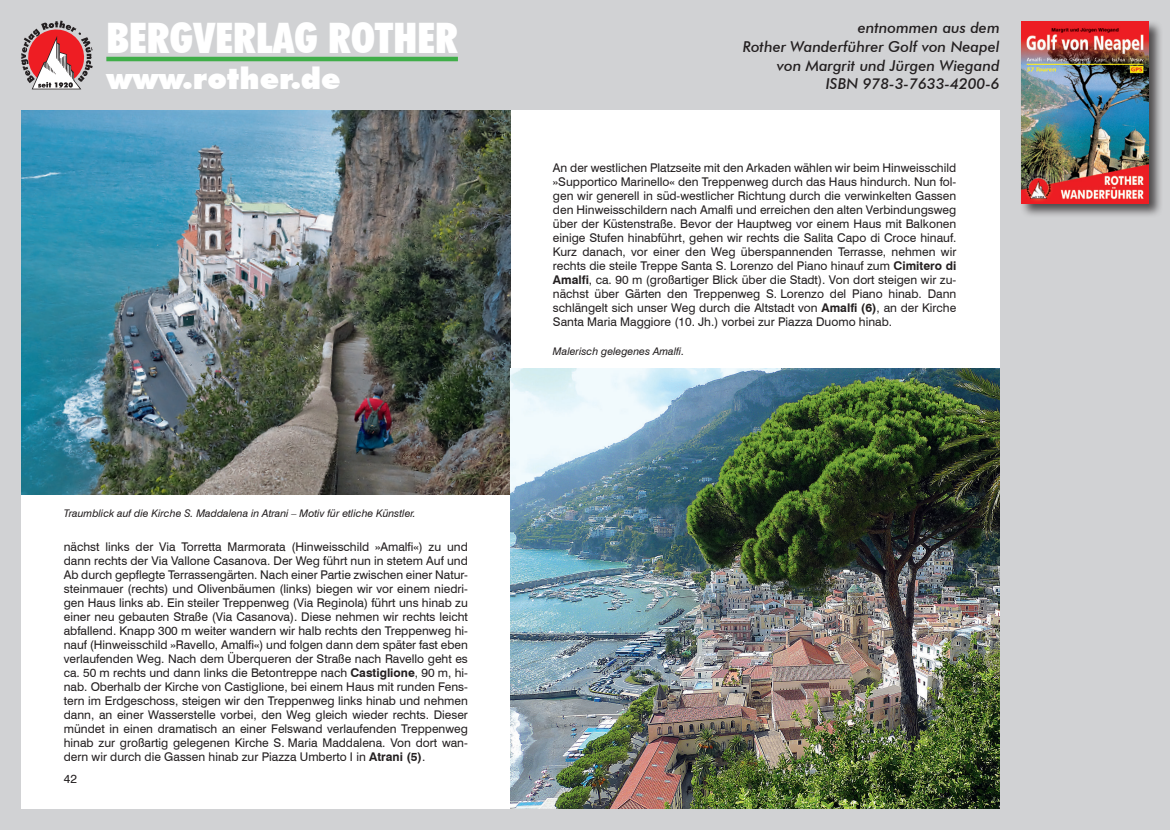
<style>
.page{position:relative;width:1170px;height:830px;background:#fff}
.page>*{position:absolute;margin:0;border:0;box-sizing:border-box;transform-origin:0 0}
.t1{font:900 condensed 42px "Futura BT";color:#fff}
.t2{font:900 30px "Futura BT";color:#fff}
.t3{font:italic 500 15px/18.9px "Futura BT";color:#231f20;text-align:right}
.t4{font:12px/14.1px "Swiss 721 BT";color:#231f20;text-align:justify}
.t5{font:italic 10.5px "Swiss 721 BT";color:#231f20}
.s1{font-weight:700}
</style>
<div class="page">
<div style="left:0;top:0;width:1169px;height:829px;background:#d1d2d4"></div>
<svg style="left:21px;top:21px;width:72px;height:68px"></svg>
<hr style="left:106px;top:57px;width:352px;height:4px;background:#40ae49">
<div style="left:1019px;top:19px;width:143px;height:199px;background:#231f20;opacity:.75"></div>
<img style="left:1020px;top:21px;width:128px;height:182px">
<div style="left:21px;top:111px;width:978px;height:697px;background:#fff"></div>
<img style="left:21px;top:111px;width:489px;height:383px">
<img style="left:510px;top:368px;width:489px;height:440px">
<h1 class="t1" style="left:106px;top:12px;width:353px">BERGVERLAG ROTHER</h1>
<h2 class="t2" style="left:106px;top:60px;width:236px">www.rother.de</h2>
<p class="t5" style="left:64px;top:506px;width:353px">Traumblick auf die Kirche S. Maddalena in Atrani – Motiv für etliche Künstler.</p>
<p class="t4" style="left:64px;top:539px;width:405px">nächst links der Via Torretta Marmorata (Hinweisschild »Amalfi«) zu und dann rechts der Via Vallone Casanova. Der Weg führt nun in stetem Auf und Ab durch gepflegte Terrassengärten. Nach einer Partie zwischen einer Natur&shy;steinmauer (rechts) und Olivenbäumen (links) biegen wir vor einem niedri&shy;gen Haus links ab. Ein steiler Treppenweg (Via Reginola) führt uns hinab zu einer neu gebauten Straße (Via Casanova). Diese nehmen wir rechts leicht abfallend. Knapp 300 m weiter wandern wir halb rechts den Treppenweg hi&shy;nauf (Hinweisschild »Ravello, Amalfi«) und folgen dann dem später fast eben verlaufenden Weg. Nach dem Überqueren der Straße nach Ravello geht es ca. 50 m rechts und dann links die Betontreppe nach <span class="s1">Castiglione</span>, 90 m, hi&shy;nab. Oberhalb der Kirche von Castiglione, bei einem Haus mit runden Fens&shy;tern im Erdgeschoss, steigen wir den Treppenweg links hinab und nehmen dann, an einer Wasserstelle vorbei, den Weg gleich wieder rechts. Dieser mündet in einen dramatisch an einer Felswand verlaufenden Treppenweg hinab zur großartig gelegenen Kirche S. Maria Maddalena. Von dort wan&shy;dern wir durch die Gassen hinab zur Piazza Umberto I in <span class="s1">Atrani (5)</span>.</p>
<p class="t4" style="left:64px;top:771px;width:15px">42</p>
<p class="t3" style="left:743px;top:18px;width:258px">entnommen aus dem<br>Rother Wanderführer Golf von Neapel von Margrit und Jürgen Wiegand<br>ISBN 978-3-7633-4200-6</p>
<p class="t4" style="left:553px;top:160px;width:405px">An der westlichen Platzseite mit den Arkaden wählen wir beim Hinweisschild »Supportico Marinello« den Treppenweg durch das Haus hindurch. Nun fol&shy;gen wir generell in süd-westlicher Richtung durch die verwinkelten Gassen den Hinweisschildern nach Amalfi und erreichen den alten Verbindungsweg über der Küstenstraße. Bevor der Hauptweg vor einem Haus mit Balkonen einige Stufen hinabführt, gehen wir rechts die Salita Capo di Croce hinauf.<br>Kurz danach, vor einer den Weg überspannenden Terrasse, nehmen wir rechts die steile Treppe Santa S. Lorenzo del Piano hinauf zum <span class="s1">Cimitero di Amalfi</span>, ca. 90 m (großartiger Blick über die Stadt). Von dort steigen wir zu&shy;nächst über Gärten den Treppenweg S. Lorenzo del Piano hinab. Dann schlängelt sich unser Weg durch die Altstadt von <span class="s1">Amalfi (6)</span>, an der Kirche Santa Maria Maggiore (10. Jh.) vorbei zur Piazza Duomo hinab.</p>
<p class="t5" style="left:553px;top:344px;width:133px">Malerisch gelegenes Amalfi.</p>
</div>
